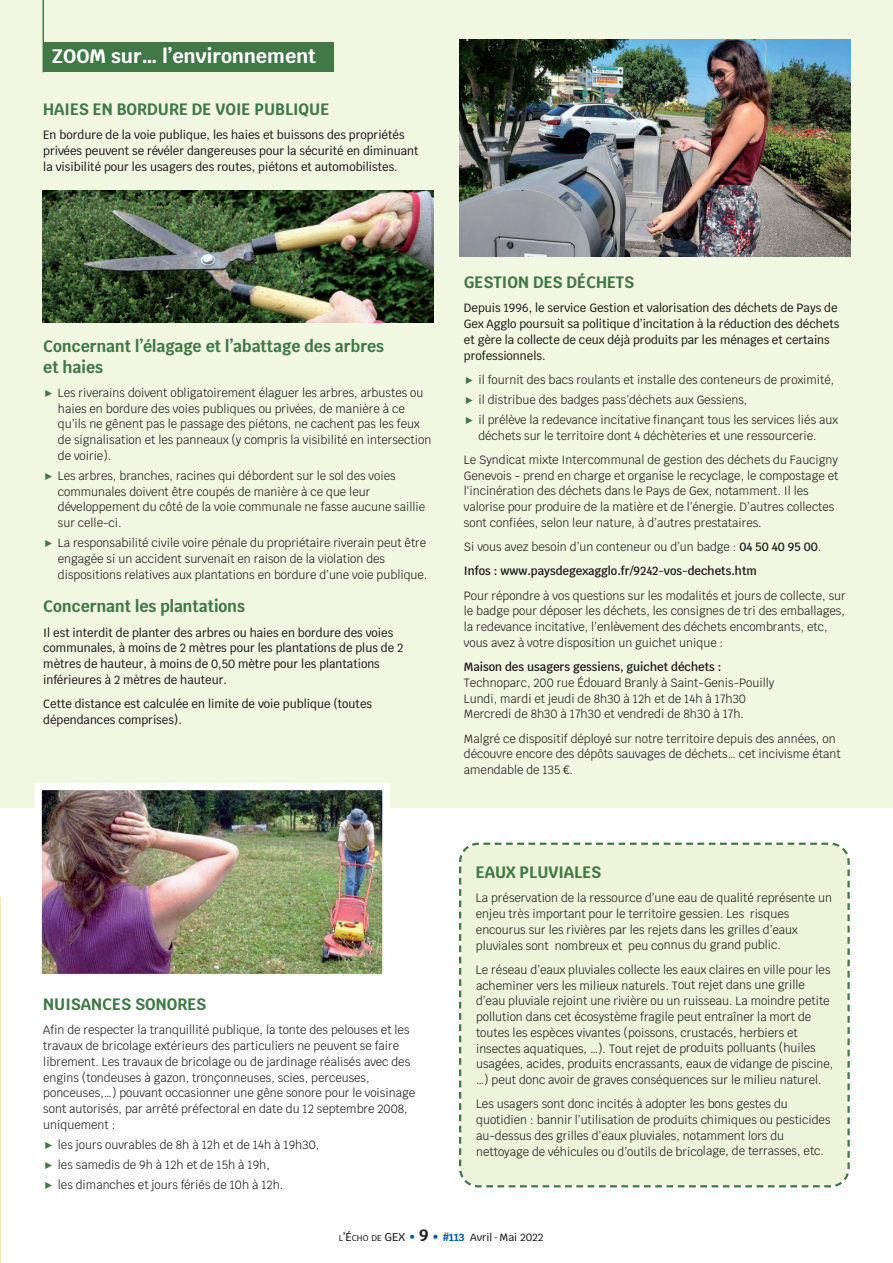
<style>
.page{position:relative;width:893px;height:1263px;background:#fff}
.page>*{position:absolute;margin:0;border:0;box-sizing:border-box;transform-origin:0 0}
.t1{font:700 19.5px "Krub";color:#fff}
.t2{font:700 16.5px/21px "Krub";color:#417847;scale:.95 1}
.t3{font:12px/15.8px "Krub";color:#231f20;scale:.95 1}
.t4{font:500 12px/15.8px "Krub";color:#231f20;scale:.95 1}
.t5{font:600 12px/24.3px "Krub";color:#231f20;scale:.95 1}
.t6{font:500 10.5px "Krub";color:#231f20}
.s1{color:#417847}
.s2{font-weight:400}
.s3{font-size:8.4px}
.s4{font-size:11.25px}
.s5{font-size:11.25px;color:#0159a9}
.s6{font-weight:700;font-size:16.5px}
.s7{font-weight:700;font-size:12px;color:#0159a9}
.s8{font-weight:700;color:#0159a9}
</style>
<div class="page">
<div style="left:0;top:0;width:893px;height:807px;background:#f2f7e2"></div>
<hr style="left:0;top:897px;width:1px;height:366px;background:#fbe8ba">
<div style="left:459px;top:842px;width:391px;height:346px;background:#edf4d9"></div>
<svg style="left:472px;top:1183px;width:12px;height:5px"></svg>
<div style="left:43px;top:43px;width:291px;height:29px;background:#417847"></div>
<hr style="left:43px;top:0;width:1px;height:72px;background:#417847">
<img style="left:43px;top:792px;width:338px;height:180px">
<div style="left:34px;top:783px;width:356px;height:198px;border:8px solid #fff"></div>
<img style="left:43px;top:190px;width:391px;height:132px">
<img style="left:459px;top:40px;width:391px;height:216px">
<h1 class="t1" style="left:52px;top:45px;width:266px">ZOOM sur… l’environnement</h1>
<h2 class="t2" style="left:43px;top:99px;width:302px">HAIES EN BORDURE DE VOIE PUBLIQUE</h2>
<p class="t4" style="left:43px;top:127px;width:397px">En bordure de la voie publique, les haies et buissons des propriétés privées peuvent se révéler dangereuses pour la sécurité en diminuant la visibilité pour les usagers des routes, piétons et automobilistes.</p>
<h2 class="t2" style="left:43px;top:335px;width:360px">Concernant l’élagage et l’abattage des arbres et haies</h2>
<p class="t3" style="left:58px;top:385px;width:395px;text-indent:-15px"><span class="s1">▶</span> Les riverains doivent obligatoirement élaguer les arbres, arbustes ou haies en bordure des voies publiques ou privées, de manière à ce qu’ils ne gênent pas le passage des piétons, ne cachent pas les feux de signalisation et les panneaux (y compris la visibilité en intersection de voirie).</p>
<p class="t3" style="left:58px;top:468px;width:388px;text-indent:-15px"><span class="s1">▶</span> Les arbres, branches, racines qui débordent sur le sol des voies communales doivent être coupés de manière à ce que leur développement du côté de la voie communale ne fasse aucune saillie sur celle-ci.</p>
<p class="t3" style="left:58px;top:535px;width:391px;text-indent:-15px"><span class="s1">▶</span> La responsabilité civile voire pénale du propriétaire riverain peut être engagée si un accident survenait en raison de la violation des dispositions relatives aux plantations en bordure d’une voie publique.</p>
<h2 class="t2" style="left:43px;top:596px;width:214px">Concernant les plantations</h2>
<p class="t4" style="left:43px;top:625px;width:380px">Il est interdit de planter des arbres ou haies en bordure des voies communales, à moins de 2 mètres pour les plantations de plus de 2 mètres de hauteur, à moins de 0,50 mètre pour les plantations inférieures à 2 mètres de hauteur.</p>
<p class="t4" style="left:43px;top:696px;width:348px">Cette distance est calculée en limite de voie publique (toutes dépendances comprises).</p>
<h2 class="t2" style="left:464px;top:272px;width:181px">GESTION DES DÉCHETS</h2>
<p class="t4" style="left:464px;top:300px;width:397px">depuis 1996, le service Gestion et valorisation des déchets de Pays de Gex Agglo poursuit sa politique d’incitation à la réduction des déchets et gère la collecte de ceux déjà produits par les ménages et certains professionnels.</p>
<p class="t3" style="left:464px;top:370px;width:395px;line-height:20px"><span class="s1">▶</span> il fournit des bacs roulants et installe des conteneurs de proximité, <span class="s1">▶</span> il distribue des badges pass’déchets aux Gessiens,<br><span class="s1">▶</span> il prélève la redevance incitative finançant tous les services liés aux</p>
<p class="t3" style="left:464px;top:423px;width:395px;line-height:24.3px;text-align:center">déchets sur le territoire dont 4 déchèteries et une ressourcerie.<br>Le Syndicat mixte Intercommunal de gestion des déchets du Faucigny</p>
<p class="t3" style="left:464px;top:467px;width:396px">Genevois - prend en charge et organise le recyclage, le compostage et l'incinération des déchets dans le Pays de Gex, notamment. Il les valorise pour produire de la matière et de l’énergie. D’autres collectes sont confiées, selon leur nature, à d’autres prestataires.</p>
<p class="t5" style="left:464px;top:535px;width:378px"><span class="s2">Si vous avez besoin d’un conteneur ou d’un badge :</span> 04 50 40 95 00<span class="s2">.<br></span>Infos : www.paysdegexagglo.fr/9242-vos-dechets.htm</p>
<p class="t3" style="left:464px;top:587px;width:403px">Pour répondre à vos questions sur les modalités et jours de collecte, sur le badge pour déposer les déchets, les consignes de tri des emballages, la redevance incitative, l’enlèvement des déchets encombrants, etc, vous avez à votre disposition un guichet unique :</p>
<p class="t5" style="left:464px;top:655px;width:273px">Maison des usagers gessiens, guichet déchets :</p>
<p class="t3" style="left:464px;top:675px;width:328px">Technoparc, 200 rue Édouard Branly à Saint-Genis-Pouilly<br>Lundi, mardi et jeudi de 8h30 à 12h et de 14h à 17h30<br>Mercredi de 8h30 à 17h30 et vendredi de 8h30 à 17h.</p>
<p class="t3" style="left:464px;top:730px;width:398px">Malgré ce dispositif déployé sur notre territoire depuis des années, on découvre encore des dépôts sauvages de déchets… cet incivisme étant amendable de 135 €.</p>
<h2 class="t2" style="left:43px;top:994px;width:173px">NUISANCES SONORES</h2>
<p class="t3" style="left:43px;top:1022px;width:393px">Afin de respecter la tranquillité publique, la tonte des pelouses et les travaux de bricolage extérieurs des particuliers ne peuvent se faire librement. Les travaux de bricolage ou de jardinage réalisés avec des engins (tondeuses à gazon, tronçonneuses, scies, perceuses, ponceuses,…) pouvant occasionner une gêne sonore pour le voisinage sont autorisés, par arrêté préfectoral en date du 12 septembre 2008, uniquement :</p>
<p class="t3" style="left:43px;top:1134px;width:292px;line-height:20px"><span class="s1">▶</span> les jours ouvrables de 8h à 12h et de 14h à 19h30, <span class="s1">▶</span> les samedis de 9h à 12h et de 15h à 19h,<br><span class="s1">▶</span> les dimanches et jours fériés de 10h à 12h.</p>
<h2 class="t2" style="left:476px;top:862px;width:133px">EAUX PLUVIALES</h2>
<p class="t3" style="left:476px;top:890px;width:376px">La préservation de la ressource d’une eau de qualité représente un enjeu très important pour le territoire gessien. Les risques encourus sur les rivières par les rejets dans les grilles d’eaux pluviales sont nombreux et peu connus du grand public.</p>
<p class="t3" style="left:476px;top:962px;width:378px">Le réseau d’eaux pluviales collecte les eaux claires en ville pour les acheminer vers les milieux naturels. Tout rejet dans une grille d’eau pluviale rejoint une rivière ou un ruisseau. La moindre petite pollution dans cet écosystème fragile peut entraîner la mort de toutes les espèces vivantes (poissons, crustacés, herbiers et insectes aquatiques, …). Tout rejet de produits polluants (huiles usagées, acides, produits encrassants, eaux de vidange de piscine, …) peut donc avoir de graves conséquences sur le milieu naturel.</p>
<p class="t3" style="left:476px;top:1096px;width:375px">Les usagers sont donc incités à adopter les bons gestes du quotidien : bannir l’utilisation de produits chimiques ou pesticides au-dessus des grilles d’eaux pluviales, notamment lors du nettoyage de véhicules ou d’outils de bricolage, de terrasses, etc.</p>
<p class="t6" style="left:339px;top:1231px;width:206px"><span class="s3">L</span><span class="s4">’É</span><span class="s3">CHO dE</span> <span class="s4">GEX</span> <span class="s5">•</span> <span class="s6">9</span> <span class="s5">•</span> <span class="s7">#</span><span class="s8">113</span> Avril - Mai 2022</p>
</div>
